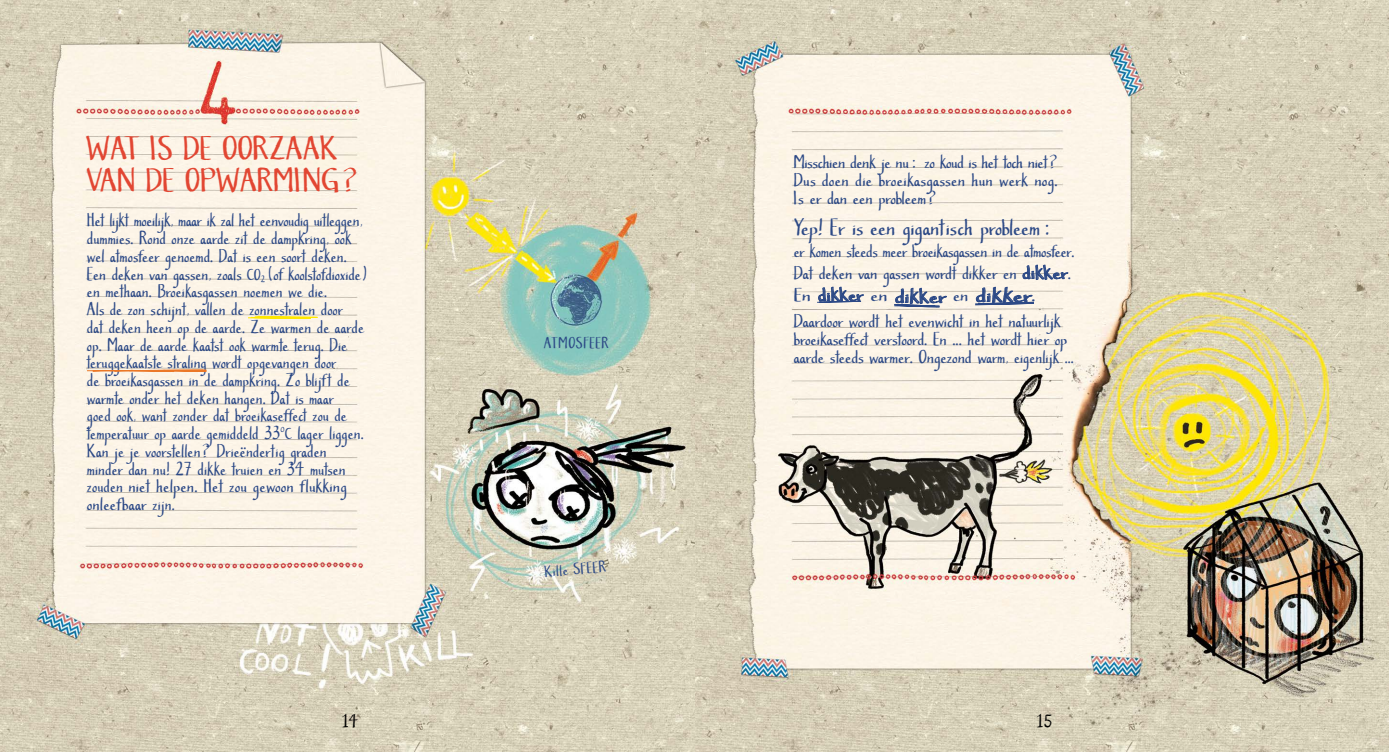
<style>
.page{position:relative;width:1389px;height:752px;background:#fff}
.page>*{position:absolute;margin:0;border:0;box-sizing:border-box;transform-origin:0 0}
.t1{font:33.3px/32px "Southern Belle";color:#e24632;scale:1.04 1}
.t2{font:24px "Southern Belle";color:#2c4986}
.t3{font:19px/17.7px "Southern Belle";letter-spacing:.01em;color:#2c4986;scale:.93 1}
.t4{font:19px/17.7px "Southern Belle";letter-spacing:.01em;color:#2c4986;text-align:justify}
.t5{font:19px/22px "Southern Belle";letter-spacing:-.01em;color:#2c4986;scale:.95 1}
.t6{font:18px "Southern Belle";color:#000}
.t7{font:16px "Southern Belle";letter-spacing:.04em;color:#2c4986}
.t8{font:7.2px "Southern Belle";color:#2c4986;scale:1.26 1}
.s1{font-size:16px}
.s2{font-style:italic}
.s3{font-size:20.2px}
</style>
<div class="page">
<img style="left:0;top:0;width:1389px;height:751px">
<svg style="left:247px;top:315px;width:71px;height:4px"></svg>
<svg style="left:816px;top:282px;width:48px;height:21px"></svg>
<svg style="left:893px;top:287px;width:54px;height:22px"></svg>
<svg style="left:973px;top:264px;width:95px;height:44px;background:#d9d7d6"></svg>
<svg style="left:86px;top:369px;width:121px;height:3px"></svg>
<h1 class="t1" style="left:87px;top:131px;width:267px">WAT IS DE OORZAAK<br>VAN DE OPWARMING?</h1>
<p class="t3" style="left:87px;top:211px;width:305px">Het lijkt moeilijk, maar ik zal het eenvoudig uitleggen, dummies. Rond onze aarde zit de dampkring, ook wel atmosfeer genoemd. Dat is een soort deken.<br>Een deken van gassen, zoals <span class="s1">CO</span><sub>2</sub>(of koolstofdioxide) en methaan. Broeikasgassen noemen we die.<br>Als de zon schijnt, vallen de zonnestralen door<br>dat deken heen op de aarde. Ze warmen de aarde op. Maar de aarde kaatst ook warmte terug. Die teruggekaatste straling wordt opgevangen door<br>de broeikasgassen in de dampkring. Zo blijft de warmte onder het deken hangen. Dat is maar<br>goed ook, want zonder dat broeikaseffect zou de temperatuur op aarde gemiddeld 33 <span class="s1">C</span> lager liggen.</p>
<p class="t8" style="left:280px;top:425px;width:5px">0</p>
<p class="t3" style="left:87px;top:441px;width:281px">Kan je je voorstellen? Drieendertig graden minder dan nu! 27 dikke truien en 34 mutsen zouden niet helpen. Het zou gewoon flukking onleefbaar zijn.</p>
<p class="t3" style="left:240px;top:433px;width:8px">..</p>
<p class="t7" style="left:544px;top:332px;width:66px">ATMOSFEER</p>
<p class="t7" style="left:544px;top:561px;width:63px;rotate:-5deg">Kille SFEER</p>
<p class="t4" style="left:794px;top:153px;width:266px">Misschien denk je nu: zo koud is het toch niet?<br>Dus doen die broeikasgassen hun werk nog.<br>Is er dan een probleem?</p>
<p class="t2" style="left:794px;top:212px;width:262px">Yep! Er is een gigantisch probleem:</p>
<p class="t5" style="left:794px;top:239px;width:297px">er komen steeds meer broeikasgassen in de atmosfeer.<br>Dat deken van gassen wordt dikker en dik<span class="s2">k</span>er.<br>En dikker en <span class="s3">dikker</span> en <span class="s3">dikker</span>.</p>
<p class="t4" style="left:794px;top:312px;width:281px;text-align:left">Daardoor wordt het evenwicht in het natuurlijk broeikaseffect verstoord. En ... het wordt hier op aarde steeds warmer. Ongezond warm, eigenlijk ...</p>
<p class="t6" style="left:342px;top:709px;width:18px">14</p>
<p class="t6" style="left:1036px;top:709px;width:17px">15</p>
</div>
